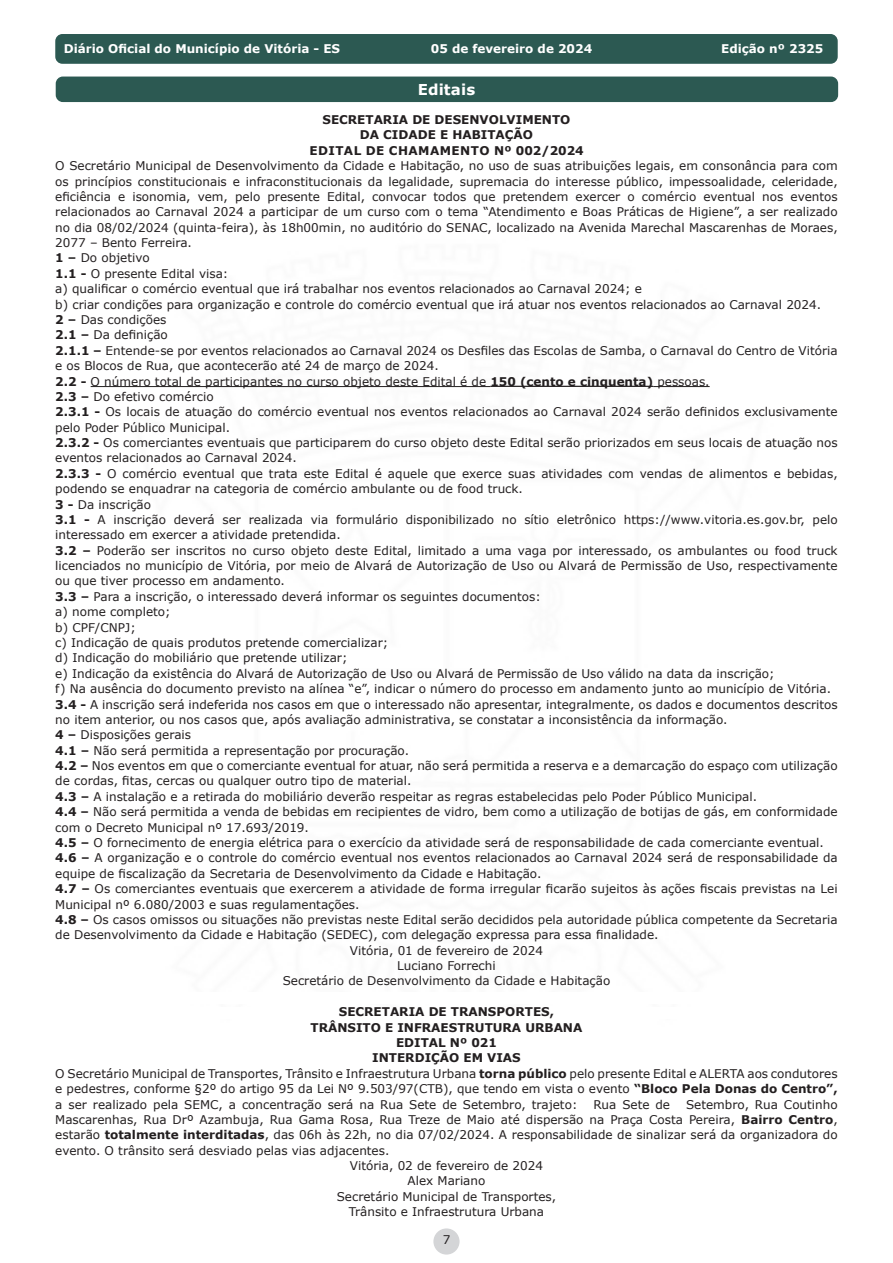
<style>
.page{position:relative;width:893px;height:1263px;background:#fff}
.page>*{position:absolute;margin:0;border:0;box-sizing:border-box;transform-origin:0 0}
.t1{font:700 15px "Verdana";letter-spacing:.01em;color:#fff}
.t2{font:12px/15.5px "Verdana";color:#231f20}
.Tíedededtulo_1{font:700 12px "Verdana";color:#231f20}
.t3{font:700 12px "Verdana";color:#fff}
.Tíedededtulo_1-2{font:700 12px "Verdana";letter-spacing:.035em;color:#231f20}
.Tíedededtulo_3{font:700 12px "Verdana";color:#231f20}
.Tíedededtulo_2{font:700 12px "Verdana";color:#231f20}
.s1{font-weight:700}
</style>
<div class="page">
<div style="left:433px;top:1228px;width:27px;height:26px;background:#d4d5d7;border-radius:50%"></div>
<div style="left:56px;top:35px;width:781px;height:28px;background:#2c5952;border-radius:6px"></div>
<div style="left:55px;top:34px;width:783px;height:30px;border:2px solid #2c5952;border-radius:6px"></div>
<div style="left:56px;top:77px;width:781px;height:24px;background:#2c5952;border-radius:6px"></div>
<div style="left:56px;top:77px;width:782px;height:25px;border:2px solid #2c5952;border-radius:6px"></div>
<hr style="left:91px;top:386px;width:399px;height:1px;background:#231f20">
<hr style="left:490px;top:386px;width:163px;height:1px;background:#231f20">
<hr style="left:653px;top:386px;width:57px;height:1px;background:#231f20">
<p class="t3" style="left:64px;top:41px;width:278px">Diário Oficial do Município de Vitória - ES</p>
<p class="t3" style="left:431px;top:41px;width:163px">05 de fevereiro de 2024</p>
<p class="t3" style="left:721px;top:41px;width:104px">Edição nº 2325</p>
<p class="t1" style="left:418px;top:79px;width:59px">Editais</p>
<p class="Tíedededtulo_1" style="left:322px;top:111px;width:249px">SECRETARIA DE DESENVOLVIMENTO</p>
<p class="Tíedededtulo_1" style="left:360px;top:126px;width:175px">DA CIDADE E HABITAÇÃO</p>
<p class="Tíedededtulo_1-2" style="left:309px;top:142px;width:276px">EDITAL DE CHAMAMENTO Nº 002/2024</p>
<p class="t2" style="left:55px;top:158px;width:784px;text-align:justify">O Secretário Municipal de Desenvolvimento da Cidade e Habitação, no uso de suas atribuições legais, em consonância para com os princípios constitucionais e infraconstitucionais da legalidade, supremacia do interesse público, impessoalidade, celeridade, eficiência e isonomia, vem, pelo presente Edital, convocar todos que pretendem exercer o comércio eventual nos eventos relacionados ao Carnaval 2024 a participar de um curso com o tema “Atendimento e Boas Práticas de Higiene”, a ser realizado no dia 08/02/2024 (quinta-feira), às 18h00min, no auditório do SENAC, localizado na Avenida Marechal Mascarenhas de Moraes, 2077 – Bento Ferreira.</p>
<p class="t2" style="left:55px;top:250px;width:96px"><span class="s1">1 –</span> Do objetivo</p>
<p class="t2" style="left:55px;top:266px;width:175px"><span class="s1">1.1 -</span> O presente Edital visa:</p>
<p class="t2" style="left:55px;top:281px;width:588px">a) qualificar o comércio eventual que irá trabalhar nos eventos relacionados ao Carnaval 2024; e</p>
<p class="t2" style="left:55px;top:296px;width:767px">b) criar condições para organização e controle do comércio eventual que irá atuar nos eventos relacionados ao Carnaval 2024.</p>
<p class="t2" style="left:55px;top:312px;width:113px"><span class="s1">2 –</span> Das condições</p>
<p class="t2" style="left:55px;top:327px;width:114px"><span class="s1">2.1 –</span> Da definição</p>
<p class="t2" style="left:55px;top:342px;width:784px"><span class="s1">2.1.1 –</span> Entende-se por eventos relacionados ao Carnaval 2024 os Desfiles das Escolas de Samba, o Carnaval do Centro de Vitória e os Blocos de Rua, que acontecerão até 24 de março de 2024.</p>
<p class="t2" style="left:55px;top:373px;width:656px"><span class="s1">2.2 -</span> O número total de participantes no curso objeto deste Edital é de <span class="s1">150 (cento e cinquenta)</span> pessoas.</p>
<p class="t2" style="left:55px;top:389px;width:160px"><span class="s1">2.3 –</span> Do efetivo comércio</p>
<p class="t2" style="left:55px;top:404px;width:784px"><span class="s1">2.3.1 -</span> Os locais de atuação do comércio eventual nos eventos relacionados ao Carnaval 2024 serão definidos exclusivamente pelo Poder Público Municipal.</p>
<p class="t2" style="left:55px;top:435px;width:784px"><span class="s1">2.3.2 -</span> Os comerciantes eventuais que participarem do curso objeto deste Edital serão priorizados em seus locais de atuação nos eventos relacionados ao Carnaval 2024.</p>
<p class="t2" style="left:55px;top:466px;width:784px"><span class="s1">2.3.3 -</span> O comércio eventual que trata este Edital é aquele que exerce suas atividades com vendas de alimentos e bebidas, podendo se enquadrar na categoria de comércio ambulante ou de food truck.</p>
<p class="t2" style="left:55px;top:496px;width:97px"><span class="s1">3 -</span> Da inscrição</p>
<p class="t2" style="left:55px;top:512px;width:784px"><span class="s1">3.1 -</span> A inscrição deverá ser realizada via formulário disponibilizado no sítio eletrônico https://www.vitoria.es.gov.br, pelo interessado em exercer a atividade pretendida.</p>
<p class="t2" style="left:55px;top:542px;width:784px;text-align:justify"><span class="s1">3.2 –</span> Poderão ser inscritos no curso objeto deste Edital, limitado a uma vaga por interessado, os ambulantes ou food truck licenciados no município de Vitória, por meio de Alvará de Autorização de Uso ou Alvará de Permissão de Uso, respectivamente ou que tiver processo em andamento.</p>
<p class="t2" style="left:55px;top:589px;width:487px"><span class="s1">3.3 –</span> Para a inscrição, o interessado deverá informar os seguintes documentos:</p>
<p class="t2" style="left:55px;top:604px;width:117px">a) nome completo;</p>
<p class="t2" style="left:55px;top:619px;width:82px">b) CPF/CNPJ;</p>
<p class="t2" style="left:55px;top:635px;width:335px">c) Indicação de quais produtos pretende comercializar;</p>
<p class="t2" style="left:55px;top:650px;width:294px">d) Indicação do mobiliário que pretende utilizar;</p>
<p class="t2" style="left:55px;top:665px;width:721px">e) Indicação da existência do Alvará de Autorização de Uso ou Alvará de Permissão de Uso válido na data da inscrição;</p>
<p class="t2" style="left:55px;top:681px;width:777px">f) Na ausência do documento previsto na alínea “e”, indicar o número do processo em andamento junto ao município de Vitória.</p>
<p class="t2" style="left:55px;top:696px;width:784px"><span class="s1">3.4 -</span> A inscrição será indeferida nos casos em que o interessado não apresentar, integralmente, os dados e documentos descritos no item anterior, ou nos casos que, após avaliação administrativa, se constatar a inconsistência da informação.</p>
<p class="t2" style="left:55px;top:727px;width:137px"><span class="s1">4 –</span> Disposições gerais</p>
<p class="t2" style="left:55px;top:742px;width:355px"><span class="s1">4.1 –</span> Não será permitida a representação por procuração.</p>
<p class="t2" style="left:55px;top:758px;width:784px"><span class="s1">4.2 –</span> Nos eventos em que o comerciante eventual for atuar, não será permitida a reserva e a demarcação do espaço com utilização de cordas, fitas, cercas ou qualquer outro tipo de material.</p>
<p class="t2" style="left:55px;top:789px;width:703px"><span class="s1">4.3 –</span> A instalação e a retirada do mobiliário deverão respeitar as regras estabelecidas pelo Poder Público Municipal.</p>
<p class="t2" style="left:55px;top:804px;width:784px"><span class="s1">4.4 –</span> Não será permitida a venda de bebidas em recipientes de vidro, bem como a utilização de botijas de gás, em conformidade com o Decreto Municipal nº 17.693/2019.</p>
<p class="t2" style="left:55px;top:835px;width:770px"><span class="s1">4.5 –</span> O fornecimento de energia elétrica para o exercício da atividade será de responsabilidade de cada comerciante eventual.</p>
<p class="t2" style="left:55px;top:850px;width:784px"><span class="s1">4.6 –</span> A organização e o controle do comércio eventual nos eventos relacionados ao Carnaval 2024 será de responsabilidade da equipe de fiscalização da Secretaria de Desenvolvimento da Cidade e Habitação.</p>
<p class="t2" style="left:55px;top:881px;width:784px"><span class="s1">4.7 –</span> Os comerciantes eventuais que exercerem a atividade de forma irregular ficarão sujeitos às ações fiscais previstas na Lei<br>Municipal nº 6.080/2003 e suas regulamentações.</p>
<p class="t2" style="left:55px;top:912px;width:784px"><span class="s1">4.8 –</span> Os casos omissos ou situações não previstas neste Edital serão decididos pela autoridade pública competente da Secretaria de Desenvolvimento da Cidade e Habitação (SEDEC), com delegação expressa para essa finalidade.</p>
<p class="t2" style="left:350px;top:942px;width:195px">Vitória, 01 de fevereiro de 2024</p>
<p class="t2" style="left:397px;top:958px;width:100px">Luciano Forrechi</p>
<p class="t2" style="left:283px;top:973px;width:329px">Secretário de Desenvolvimento da Cidade e Habitação</p>
<p class="Tíedededtulo_1" style="left:339px;top:1003px;width:217px">SECRETARIA DE TRANSPORTES,</p>
<p class="Tíedededtulo_1" style="left:310px;top:1019px;width:273px">TRÂNSITO E INFRAESTRUTURA URBANA</p>
<p class="Tíedededtulo_2" style="left:396px;top:1034px;width:102px">EDITAL Nº 021</p>
<p class="Tíedededtulo_3" style="left:372px;top:1049px;width:150px">INTERDIÇÃO EM VIAS</p>
<p class="t2" style="left:55px;top:1065px;width:784px;text-align:justify">O Secretário Municipal de Transportes, Trânsito e Infraestrutura Urbana <span class="s1">torna público</span> pelo presente Edital e ALERTA aos condutores e pedestres, conforme §2º do artigo 95 da Lei Nº 9.503/97(CTB), que tendo em vista o evento <span class="s1">“Bloco Pela Donas do Centro”, </span>a ser realizado pela SEMC, a concentração será na Rua Sete de Setembro, trajeto:</p>
<p class="t2" style="left:55px;top:1096px;width:784px;text-align:justify;text-indent:631px">Setembro, Rua Coutinho Mascarenhas, Rua Drº Azambuja, Rua Gama Rosa, Rua Treze de Maio até dispersão na Praça Costa Pereira, <span class="s1">Bairro Centro</span>, estarão <span class="s1">totalmente interditadas</span>, das 06h às 22h, no dia 07/02/2024. A responsabilidade de sinalizar será da organizadora do evento. O trânsito será desviado pelas vias adjacentes.</p>
<p class="t2" style="left:350px;top:1158px;width:195px">Vitória, 02 de fevereiro de 2024</p>
<p class="t2" style="left:408px;top:1173px;width:79px">Alex Mariano</p>
<p class="t2" style="left:337px;top:1188px;width:221px">Secretário Municipal de Transportes,</p>
<p class="t2" style="left:349px;top:1204px;width:197px">Trânsito e Infraestrutura Urbana</p>
<p class="t2" style="left:593px;top:1096px;width:78px">Rua Sete de</p>
<p class="t2" style="left:443px;top:1232px;width:9px">7</p>
</div>
